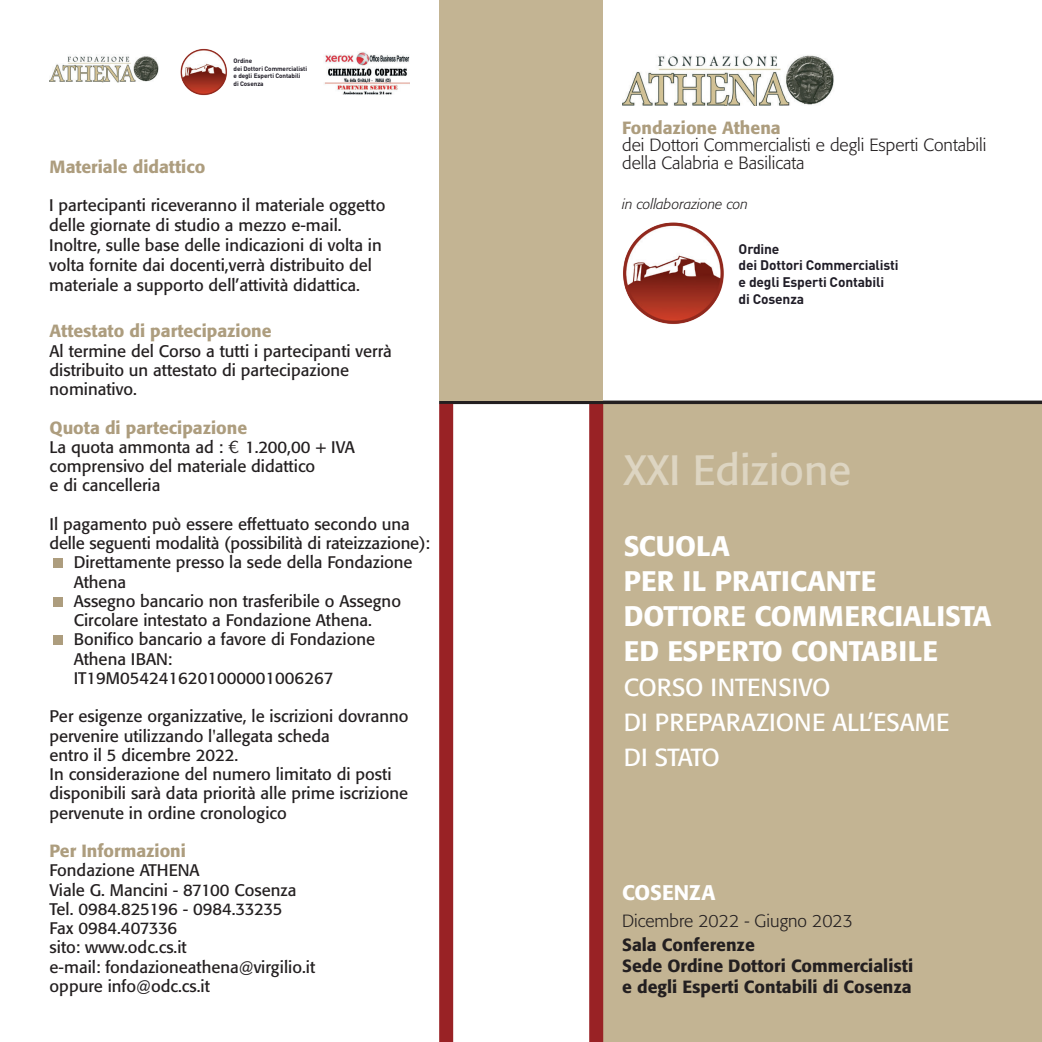
<style>
.page{position:relative;width:1042px;height:1042px;background:#fff}
.page>*{position:absolute;margin:0;border:0;box-sizing:border-box;transform-origin:0 0}
.t1{font:42px "Formata";color:#ddd5c2}
.t2{font:500 28px/35px "Formata";color:#fff}
.t3{font:24.5px/35px "Formata";color:#fff}
.t4{font:500 21px "Formata";color:#fff}
.t5{font:500 17.5px "Formata";color:#ad9d7e}
.t6{font:300 17.5px/17.5px "Formata";color:#231f20}
.t7{font:500 17.5px/21px "Formata";color:#231f20}
.t8{font:16.62px/19.2px "Formata";color:#231f20}
.t9{font:italic 300 14px "Formata";color:#231f20}
.t10{font:700 13.83px/16.4px "DIN";letter-spacing:-.01em;color:#201d27}
.t11{font:700 6.3px/7.5px "DIN";letter-spacing:-.01em;color:#201d27}
</style>
<div class="page">
<img style="left:622px;top:55px;width:212px;height:50px">
<div style="left:603px;top:404px;width:439px;height:638px;background:#c3b493"></div>
<div style="left:589px;top:404px;width:14px;height:638px;background:#992225"></div>
<svg style="left:439px;top:400px;width:603px;height:4px;background:#3b3838"></svg>
<div style="left:439px;top:0;width:164px;height:401px;background:#c3b493"></div>
<div style="left:439px;top:404px;width:14px;height:638px;background:#992225"></div>
<div style="left:53px;top:558px;width:10px;height:10px;background:#ad9d7e"></div>
<div style="left:53px;top:597px;width:10px;height:9px;background:#ad9d7e"></div>
<div style="left:53px;top:635px;width:10px;height:10px;background:#ad9d7e"></div>
<img style="left:50px;top:56px;width:109px;height:27px">
<img style="left:324px;top:52px;width:86px;height:43px">
<img style="left:623px;top:222px;width:101px;height:102px">
<img style="left:180px;top:48px;width:47px;height:48px">
<p class="t11" style="left:234px;top:57px;width:75px">Ordine<br>dei Dottori Commercialisti e degli Esperti Contabili di Cosenza</p>
<p class="t5" style="left:50px;top:156px;width:157px">Materiale didattico</p>
<p class="t8" style="left:49px;top:195px;width:338px;line-height:19.9px">I partecipanti riceveranno il materiale oggetto delle giornate di studio a mezzo e-mail.<br>Inoltre, sulle base delle indicazioni di volta in volta fornite dai docenti,verrà distribuito del materiale a supporto dell’attività didattica.</p>
<p class="t5" style="left:50px;top:320px;width:224px">Attestato di partecipazione</p>
<p class="t8" style="left:50px;top:341px;width:344px">Al termine del Corso a tutti i partecipanti verrà distribuito un attestato di partecipazione nominativo.</p>
<p class="t5" style="left:50px;top:417px;width:199px">Quota di partecipazione</p>
<p class="t8" style="left:50px;top:437px;width:175px">La quota ammonta ad :</p>
<p class="t8" style="left:50px;top:437px;width:307px;text-indent:195px">1.200,00 + IVA comprensivo del materiale didattico<br>e di cancelleria</p>
<p class="t8" style="left:50px;top:514px;width:362px">Il pagamento può essere effettuato secondo una</p>
<p class="t8" style="left:50px;top:533px;width:382px">delle seguenti modalità (possibilità di rateizzazione):</p>
<p class="t8" style="left:74px;top:553px;width:340px">Direttamente presso la sede della Fondazione</p>
<p class="t8" style="left:74px;top:572px;width:54px">Athena</p>
<p class="t8" style="left:74px;top:591px;width:329px">Assegno bancario non trasferibile o Assegno</p>
<p class="t8" style="left:74px;top:610px;width:300px">Circolare intestato a Fondazione Athena.</p>
<p class="t8" style="left:74px;top:630px;width:303px">Bonifico bancario a favore di Fondazione</p>
<p class="t8" style="left:74px;top:649px;width:100px">Athena IBAN:</p>
<p class="t8" style="left:74px;top:668px;width:261px">IT19M0542416201000001006267</p>
<p class="t8" style="left:50px;top:707px;width:360px">Per esigenze organizzative, le iscrizioni dovranno pervenire utilizzando l'allegata scheda</p>
<p class="t8" style="left:50px;top:764px;width:360px">In considerazione del numero limitato di posti disponibili sarà data priorità alle prime iscrizione pervenute in ordine cronologico</p>
<p class="t5" style="left:50px;top:840px;width:138px">Per Informazioni</p>
<p class="t8" style="left:50px;top:861px;width:267px">Fondazione ATHENA<br>Viale G. Mancini - 87100 Cosenza<br>Tel. 0984.825196 - 0984.33235<br>Fax 0984.407336<br>sito: www.odc.cs.it<br>e-mail: fondazioneathena@virgilio.it oppure info@odc.cs.it</p>
<p class="t8" style="left:50px;top:745px;width:190px">entro il 5 dicembre 2022.</p>
<p class="t5" style="left:622px;top:117px;width:160px">Fondazione Athena</p>
<p class="t6" style="left:622px;top:136px;width:366px">dei Dottori Commercialisti e degli Esperti Contabili della Calabria e Basilicata</p>
<p class="t9" style="left:622px;top:196px;width:127px">in collaborazione con</p>
<p class="t10" style="left:738px;top:240px;width:161px">Ordine<br>dei Dottori Commercialisti e degli Esperti Contabili di Cosenza</p>
<h1 class="t1" style="left:624px;top:445px;width:229px">XXI Edizione</h1>
<h2 class="t2" style="left:624px;top:528px;width:369px">SCUOLA<br>PER IL PRATICANTE<br>DOTTORE COMMERCIALISTA<br>ED ESPERTO CONTABILE</h2>
<h3 class="t3" style="left:624px;top:670px;width:327px">CORSO INTENSIVO<br>DI PREPARAZIONE ALL’ESAME<br>DI STATO</h3>
<p class="t4" style="left:622px;top:880px;width:95px">COSENZA</p>
<p class="t6" style="left:622px;top:912px;width:232px">Dicembre 2022 - Giugno 2023</p>
<p class="t7" style="left:622px;top:934px;width:292px">Sala Conferenze<br>Sede Ordine Dottori Commercialisti e degli Esperti Contabili di Cosenza</p>
</div>
